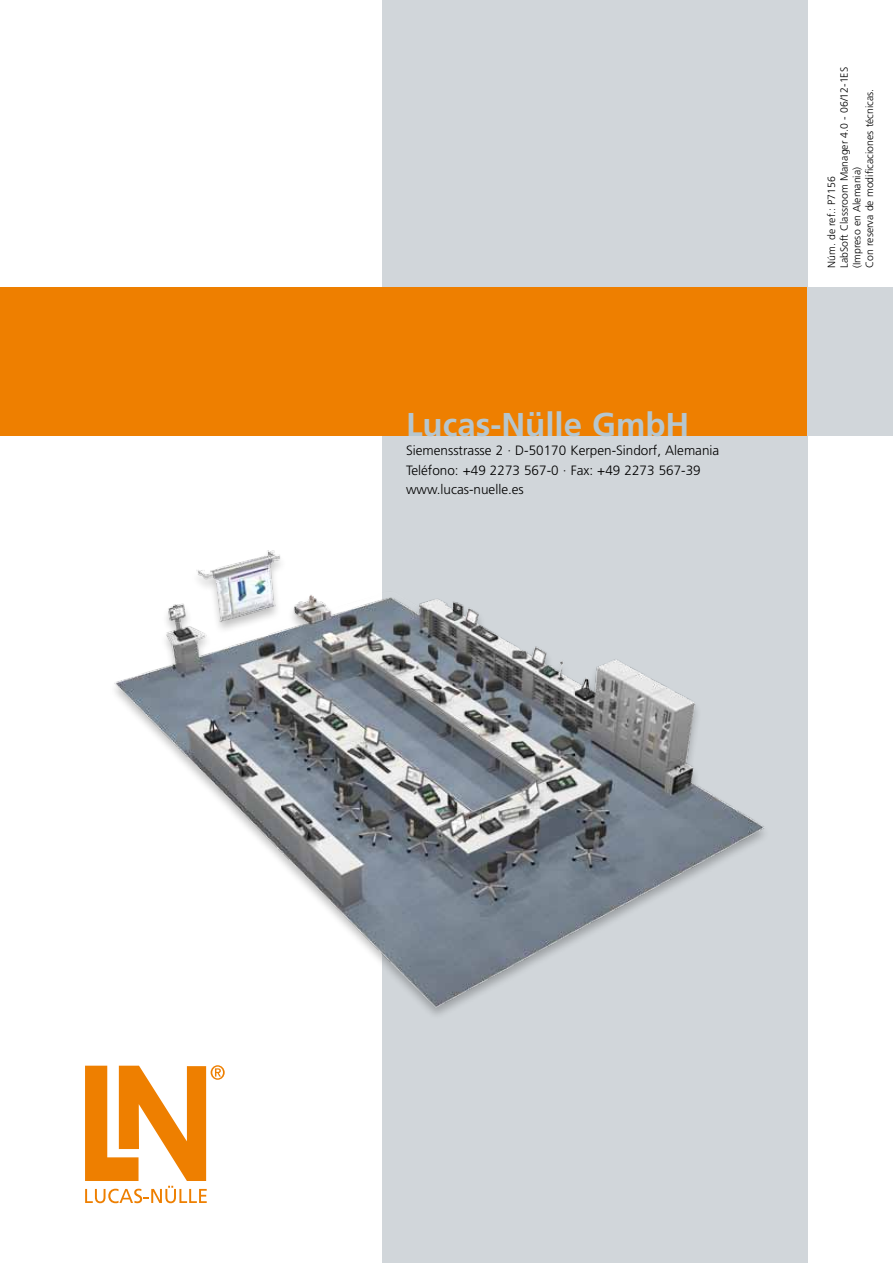
<style>
.page{position:relative;width:893px;height:1263px;background:#fff}
.page>*{position:absolute;margin:0;border:0;box-sizing:border-box;transform-origin:0 0}
.t1{font:700 33px "Frutiger";color:#b6c6ce}
.t2{font:300 13.5px/19.5px "Frutiger";color:#000}
.t3{font:300 10.5px/12.6px "Frutiger";color:#000}
</style>
<div class="page">
<div style="left:383px;top:0;width:425px;height:1263px;background:#d1d6da"></div>
<div style="left:0;top:287px;width:893px;height:149px;background:#ee7f00"></div>
<svg style="left:85px;top:1065px;width:140px;height:138px"></svg>
<div style="left:808px;top:287px;width:85px;height:149px;background:#d1d6da"></div>
<img style="left:114px;top:544px;width:651px;height:489px">
<h1 class="t1" style="left:406px;top:405px;width:285px">Lucas-Nülle GmbH</h1>
<p class="t2" style="left:406px;top:441px;width:315px">Siemensstrasse 2 · D-50170 Kerpen-Sindorf, Alemania<br>Teléfono: +49 2273 567-0 · Fax: +49 2273 567-39 www.lucas-nuelle.es</p>
<p class="t3" style="left:825px;top:268px;width:202px;rotate:-90deg">Núm. de ref.: P7156<br>LabSoft Classroom Manager 4.0 - 06/12-1ES (Impreso en Alemania)<br>Con reserva de modificaciones técnicas.</p>
</div>
